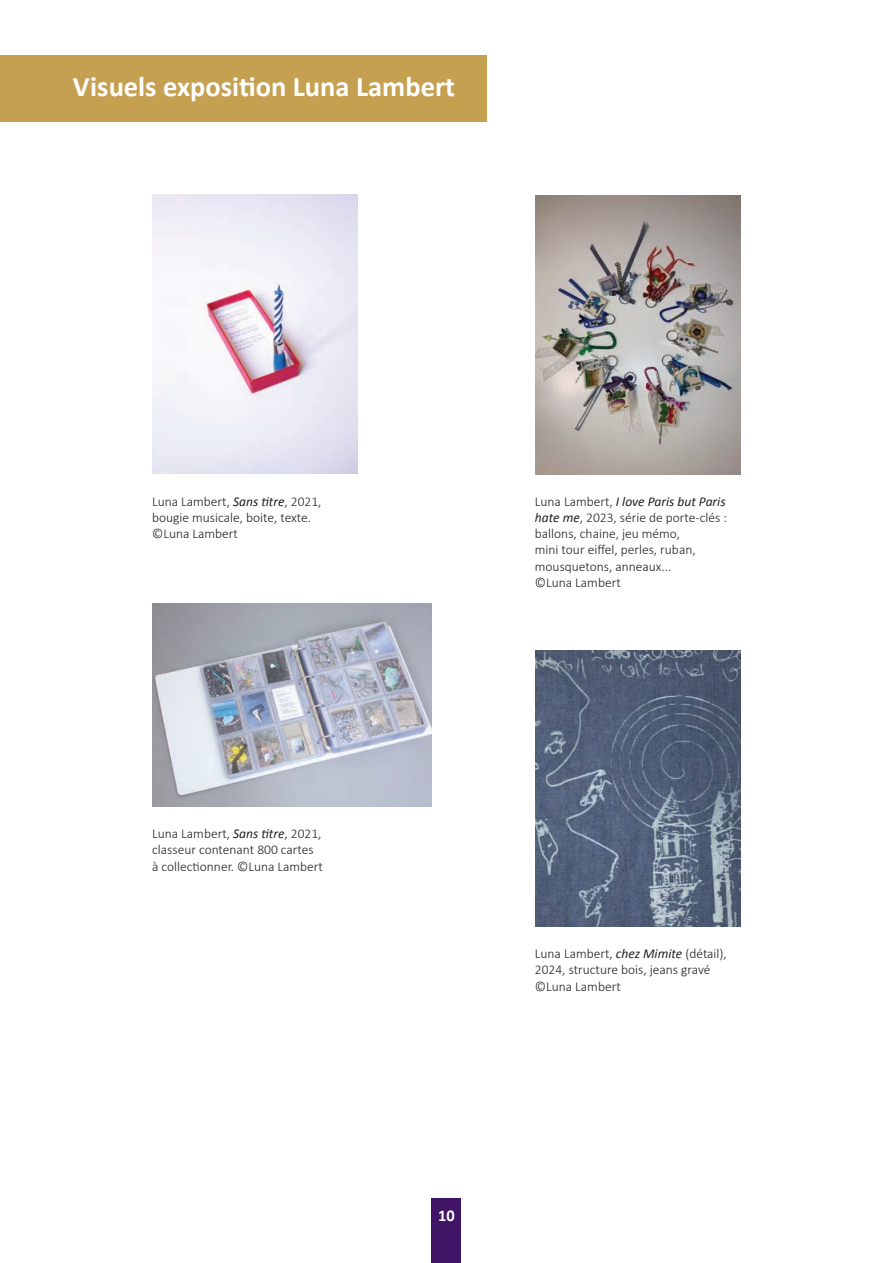
<style>
.page{position:relative;width:893px;height:1263px;background:#fff}
.page>*{position:absolute;margin:0;border:0;box-sizing:border-box;transform-origin:0 0}
.Titre{font:700 28.5px "Calibri";color:#fff}
.t1{font:700 16.5px "Calibri";color:#fff}
.Corps{font:300 13.5px/16.2px "Calibri";color:#231f20}
.Corps-2{font:italic 13.5px "Calibri";color:#231f20}
.s1{font-weight:400;font-style:italic}
.s2{font-weight:300;font-style:normal}
</style>
<div class="page">
<div style="left:431px;top:1198px;width:30px;height:65px;background:#3f1464"></div>
<div style="left:0;top:55px;width:486px;height:66px;background:#c6a051"></div>
<img style="left:152px;top:194px;width:205px;height:280px">
<img style="left:152px;top:604px;width:279px;height:202px">
<img style="left:536px;top:195px;width:204px;height:279px">
<img style="left:536px;top:650px;width:204px;height:277px">
<p class="Titre" style="left:73px;top:66px;width:384px">Visuels exposition Luna Lambert</p>
<p class="Corps" style="left:152px;top:493px;width:171px">Luna Lambert, <span class="s1">Sans titre</span>, 2021,</p>
<p class="Corps" style="left:152px;top:509px;width:161px">bougie musicale, boite, texte.</p>
<p class="Corps" style="left:152px;top:525px;width:87px">©Luna Lambert</p>
<p class="Corps" style="left:152px;top:825px;width:171px">Luna Lambert, <span class="s1">Sans titre</span>, 2021,</p>
<p class="Corps" style="left:152px;top:842px;width:163px">classeur contenant 800 cartes</p>
<p class="Corps" style="left:152px;top:858px;width:172px">à collectionner. ©Luna Lambert</p>
<p class="Corps-2" style="left:535px;top:492px;width:192px"><span class="s2">Luna Lambert,</span> I love Paris but Paris</p>
<p class="Corps" style="left:535px;top:509px;width:193px"><span class="s1">hate me</span>, 2023, sé rie de porte-clés :</p>
<p class="Corps" style="left:535px;top:525px;width:147px">ballons, chaine, jeu mémo,</p>
<p class="Corps" style="left:535px;top:542px;width:162px">mini tour eiffel, perles, ruban,</p>
<p class="Corps" style="left:535px;top:558px;width:138px">mousquetons, anneaux...</p>
<p class="Corps" style="left:535px;top:574px;width:87px">©Luna Lambert</p>
<p class="Corps" style="left:535px;top:945px;width:193px">Luna Lambert, <span class="s1">chez Mimite</span> (détail),<br>2024, structure bois, jeans gravé ©Luna Lambert</p>
<p class="t1" style="left:438px;top:1204px;width:18px">10</p>
</div>
